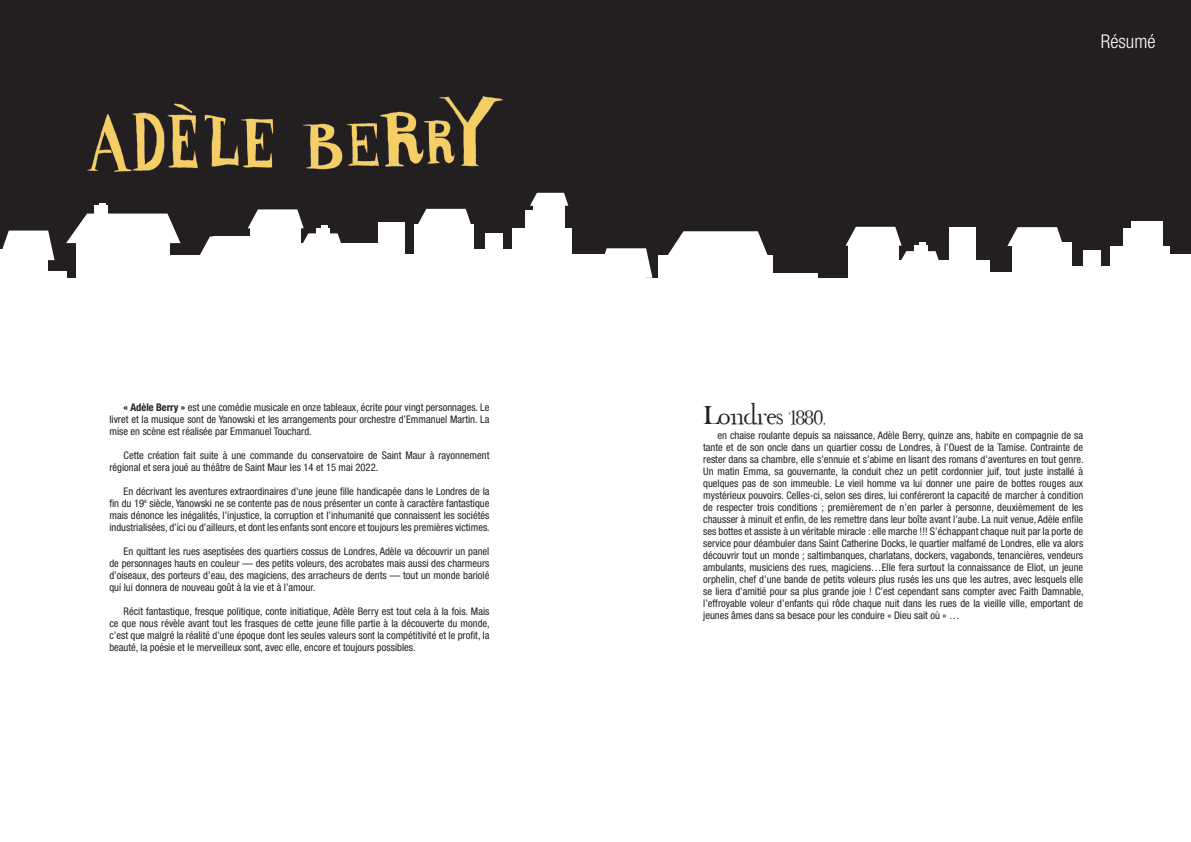
<style>
.page{position:relative;width:1191px;height:842px;background:#fff}
.page>*{position:absolute;margin:0;border:0;box-sizing:border-box;transform-origin:0 0}
.t1{font:26.7px "Organic Elements";letter-spacing:-.02em;color:#231f20}
.t2{font:300 condensed 19px "Helvetica Neue LT Std";color:#fff}
.t3{font:condensed 10.5px/12px "Helvetica Neue LT Std";color:#231f20;text-align:justify}
.s1{font-weight:700}
.s2{font-family:"Baskerville Old Fac DEE"}
.s3{font-size:35px}
</style>
<div class="page">
<div style="left:595px;top:0;width:596px;height:278px;background:#231f20"></div>
<div style="left:0;top:0;width:595px;height:278px;background:#231f20"></div>
<div style="left:882px;top:261px;width:107px;height:135px;background:#fff"></div>
<div style="left:289px;top:243px;width:107px;height:55px;background:#fff"></div>
<div style="left:940px;top:273px;width:107px;height:135px;background:#fff"></div>
<div style="left:342px;top:255px;width:107px;height:135px;background:#fff"></div>
<div style="left:214px;top:236px;width:84px;height:136px;background:#fff"></div>
<div style="left:949px;top:228px;width:27px;height:164px;background:#fff"></div>
<div style="left:378px;top:222px;width:27px;height:65px;background:#fff"></div>
<div style="left:16px;top:271px;width:50px;height:158px;background:#fff"></div>
<div style="left:0;top:249px;width:48px;height:158px;background:#fff"></div>
<div style="left:1083px;top:250px;width:17px;height:55px;background:#fff"></div>
<div style="left:485px;top:233px;width:17px;height:54px;background:#fff"></div>
<div style="left:1123px;top:228px;width:17px;height:55px;background:#fff"></div>
<div style="left:525px;top:210px;width:17px;height:55px;background:#fff"></div>
<div style="left:1131px;top:221px;width:31px;height:61px;background:#fff"></div>
<div style="left:533px;top:203px;width:31px;height:61px;background:#fff"></div>
<div style="left:848px;top:242px;width:50px;height:158px;background:#fff"></div>
<div style="left:767px;top:273px;width:50px;height:157px;background:#fff"></div>
<div style="left:143px;top:255px;width:76px;height:119px;background:#fff"></div>
<div style="left:658px;top:255px;width:115px;height:158px;background:#fff"></div>
<div style="left:76px;top:236px;width:93px;height:98px;background:#fff"></div>
<div style="left:1012px;top:242px;width:59px;height:158px;background:#fff"></div>
<div style="left:414px;top:224px;width:60px;height:92px;background:#fff"></div>
<div style="left:1110px;top:246px;width:60px;height:157px;background:#fff"></div>
<div style="left:512px;top:228px;width:60px;height:158px;background:#fff"></div>
<div style="left:1057px;top:266px;width:60px;height:158px;background:#fff"></div>
<div style="left:459px;top:249px;width:60px;height:158px;background:#fff"></div>
<div style="left:1162px;top:254px;width:29px;height:158px;background:#fff"></div>
<div style="left:564px;top:254px;width:60px;height:158px;background:#fff"></div>
<svg style="left:604px;top:248px;width:48px;height:30px"></svg>
<svg style="left:2px;top:231px;width:53px;height:29px"></svg>
<div style="left:94px;top:206px;width:14px;height:15px;background:#fff"></div>
<div style="left:99px;top:203px;width:7px;height:15px;background:#fff"></div>
<svg style="left:668px;top:231px;width:100px;height:24px"></svg>
<svg style="left:66px;top:214px;width:114px;height:29px"></svg>
<svg style="left:1007px;top:227px;width:55px;height:19px"></svg>
<svg style="left:418px;top:209px;width:53px;height:15px"></svg>
<svg style="left:845px;top:227px;width:95px;height:34px"></svg>
<svg style="left:200px;top:209px;width:141px;height:46px"></svg>
<img style="left:87px;top:96px;width:416px;height:76px">
<svg style="left:530px;top:193px;width:38px;height:13px"></svg>
<p class="t3" style="left:109px;top:401px;width:381px;text-indent:14px"><span class="s1">« Adèle Berry »</span> est une comédie musicale en onze tableaux, écrite pour vingt personnages. Le livret et la musique sont de Yanowski et les arrangements pour orchestre d’Emmanuel Martin. La mise en scène est réalisée par Emmanuel Touchard.</p>
<p class="t3" style="left:109px;top:449px;width:381px;text-indent:14px">Cette création fait suite à une commande du conservatoire de Saint Maur à rayonnement régional et sera joué au théâtre de Saint Maur les 14 et 15 mai 2022.</p>
<p class="t3" style="left:109px;top:485px;width:382px;text-indent:14px">En décrivant les aventures extraordinaires d’une jeune fille handicapée dans le Londres de la fin du 19<sup>e</sup> siècle, Yanowski ne se contente pas de nous présenter un conte à caractère fantastique mais dénonce les inégalités, l’injustice, la corruption et l’inhumanité que connaissent les sociétés industrialisées, d’ici ou d’ailleurs, et dont les enfants sont encore et toujours les premières victimes.</p>
<p class="t3" style="left:109px;top:545px;width:381px;text-indent:14px">En quittant les rues aseptisées des quartiers cossus de Londres, Adèle va découvrir un panel de personnages hauts en couleur — des petits voleurs, des acrobates mais aussi des charmeurs d’oiseaux, des porteurs d’eau, des magiciens, des arracheurs de dents — tout un monde bariolé qui lui donnera de nouveau goût à la vie et à l’amour.</p>
<p class="t3" style="left:109px;top:605px;width:382px;text-indent:14px">Récit fantastique, fresque politique, conte initiatique, Adèle Berry est tout cela à la fois. Mais ce que nous révèle avant tout les frasques de cette jeune fille partie à la découverte du monde, c’est que malgré la réalité d’une époque dont les seules valeurs sont la compétitivité et le profit, la beauté, la poésie et le merveilleux sont, avec elle, encore et toujours possibles.</p>
<h2 class="t2" style="left:1101px;top:31px;width:56px">Résumé</h2>
<h1 class="t1" style="left:703px;top:395px;width:122px"><span class="s2">L</span>ondres <span class="s3">1880</span></h1>
<p class="t3" style="left:717px;top:413px;width:367px;line-height:14.8px;text-indent:106px">,<br>en chaise roulante depuis sa naissance, Adèle Berry, quinze ans, habite en compagnie de sa</p>
<p class="t3" style="left:703px;top:441px;width:382px">tante et de son oncle dans un quartier cossu de Londres, à l’Ouest de la Tamise. Contrainte de rester dans sa chambre, elle s’ennuie et s’abime en lisant des romans d’aventures en tout genre.<br>Un matin Emma, sa gouvernante, la conduit chez un petit cordonnier juif, tout juste installé à quelques pas de son immeuble. Le vieil homme va lui donner une paire de bottes rouges aux mystérieux pouvoirs. Celles-ci, selon ses dires, lui conféreront la capacité de marcher à condition de respecter trois conditions ; premièrement de n’en parler à personne, deuxièmement de les chausser à minuit et enfin, de les remettre dans leur boîte avant l’aube. La nuit venue, Adèle enfile ses bottes et assiste à un véritable miracle : elle marche !!! S’échappant chaque nuit par la porte de service pour déambuler dans Saint Catherine Docks, le quartier malfamé de Londres, elle va alors découvrir tout un monde ; saltimbanques, charlatans, dockers, vagabonds, tenancières, vendeurs ambulants, musiciens des rues, magiciens…Elle fera surtout la connaissance de Eliot, un jeune orphelin, chef d’une bande de petits voleurs plus rusés les uns que les autres, avec lesquels elle se liera d’amitié pour sa plus grande joie ! C’est cependant sans compter avec Faith Damnable, l’effroyable voleur d’enfants qui rôde chaque nuit dans les rues de la vieille ville, emportant de jeunes âmes dans sa besace pour les conduire « Dieu sait où » …</p>
</div>
